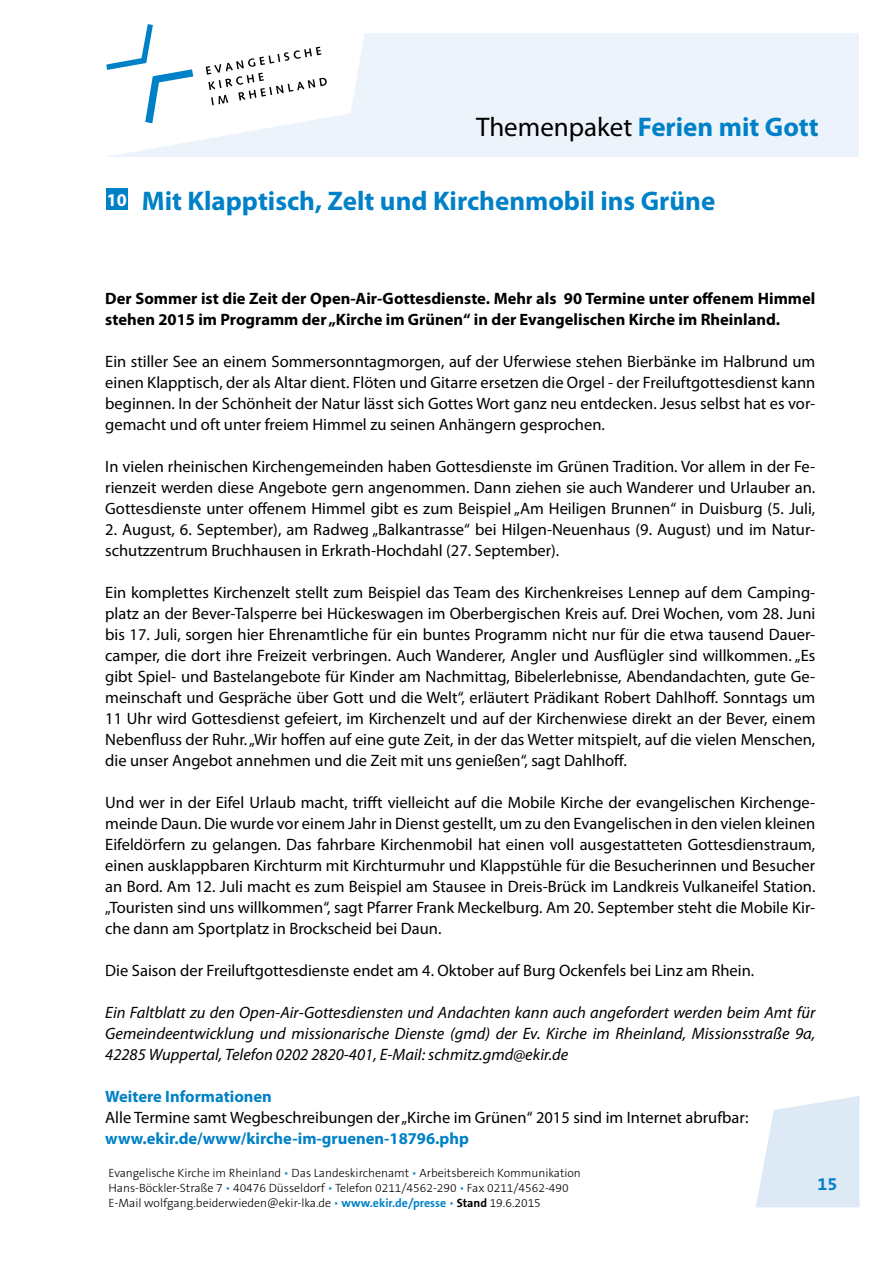
<style>
.page{position:relative;width:893px;height:1263px;background:#fff}
.page>*{position:absolute;margin:0;border:0;box-sizing:border-box;transform-origin:0 0}
.t1{font:700 27px "Myriad Pro";color:#0081c7}
.t2{font:700 18px "The Sans OT7";color:#0081c7}
.t3{font:16.5px/21px "Myriad Pro";color:#000;text-align:justify}
.t4{font:italic 16.5px/21px "Myriad Pro";color:#000;text-align:justify}
.t5{font:700 16.5px/21px "Myriad Pro";color:#000}
.t6{font:700 16.5px "Myriad Pro";color:#0081c7}
.t7{font:300 12px/15px "The Sans OT3";color:#000}
.s1{font-weight:400;color:#000}
.s2{font-size:18px;color:#fff}
.s3{color:#0081c7}
.s4{font-family:"The Sans OT7";font-weight:700;color:#0081c7}
.s5{font-family:"The Sans OT7";font-weight:700}
</style>
<div class="page">
<svg style="left:756px;top:1096px;width:104px;height:111px"></svg>
<div style="left:106px;top:34px;width:753px;height:123px;background:#ecf3fa"></div>
<svg style="left:106px;top:33px;width:264px;height:124px;fill:#fff"></svg>
<svg style="left:206px;top:47px;width:121px;height:58px;background:#e6e6e6"></svg>
<svg style="left:106px;top:24px;width:87px;height:99px;background:#e1f0f8"></svg>
<div style="left:106px;top:189px;width:22px;height:21px;background:#0081c7"></div>
<h1 class="t1" style="left:476px;top:109px;width:344px"><span class="s1">Themenpaket</span> Ferien mit Gott</h1>
<h1 class="t1" style="left:107px;top:183px;width:610px"><span class="s2">10</span> Mit Klapptisch, Zelt und Kirchenmobil ins Grüne</h1>
<p class="t5" style="left:105px;top:287px;width:712px">Der Sommer ist die Zeit der Open-Air-Gottesdienste. Mehr als 90 Termine unter offenem Himmel stehen 2015 im Programm der „Kirche im Grünen“ in der Evangelischen Kirche im Rheinland.</p>
<p class="t3" style="left:105px;top:351px;width:712px">Ein stiller See an einem Sommersonntagmorgen, auf der Uferwiese stehen Bierbänke im Halbrund um einen Klapptisch, der als Altar dient. Flöten und Gitarre ersetzen die Orgel - der Freiluftgottesdienst kann beginnen. In der Schönheit der Natur lässt sich Gottes Wort ganz neu entdecken. Jesus selbst hat es vor&shy;gemacht und oft unter freiem H immel zu seinen Anhängern gesprochen.</p>
<p class="t3" style="left:105px;top:456px;width:712px">In vielen rheinischen Kirchengemeinden haben Gottesdienste im Grünen Tradition. Vor allem in der Fe&shy;rienzeit werden diese Angebote gern angenommen. Dann ziehen sie auch Wanderer und Urlauber an.<br>Gottesdienste unter offenem H immel gibt es zum Beispiel „Am Heiligen Brunnen“ in Duisburg (5. Juli,</p>
<p class="t3" style="left:105px;top:519px;width:712px">2. August, 6. September), am Radweg „Balkantrasse“ bei H ilgen-Neuenhaus (9. August) und im Natur&shy;schutzzentrum Bruchhausen in Erkrath-Hochdahl (27. September).</p>
<p class="t3" style="left:105px;top:582px;width:712px">Ein komplettes Kirchenzelt stellt zum Beispiel das Team des Kirchenkreises Lennep auf dem Camping&shy;platz an der Bever-Talsperre bei Hückeswagen im Oberbergischen Kreis auf. Drei Wochen, vom 28. Juni bis 17. Juli, sorgen hier Ehrenamtliche für ein buntes Programm nicht nur für die etwa tausend Dauer&shy;camper, die dort ihre Freizeit verbringen. Auch Wanderer, Angler und Ausflügler sind willkommen. „Es gibt Spiel- und Bastelangebote für Kinder am Nachmittag, Bibelerlebnisse, Abendandachten, gute Ge&shy;meinschaft und Gespräche über Gott und die Welt“, erläutert Prädikant Robert Dahlhoff. Sonntags um 11 Uhr wird Gottesdienst gefeiert, im Kirchenzelt und auf der Kirchenwiese direkt an der Bever, einem Nebenfluss der Ruhr. „Wir hoffen auf eine gute Zeit, in der das Wetter mitspielt, auf die vielen Menschen, die unser Angebot annehmen und die Zeit mit uns genießen“, sagt Dahlhoff.</p>
<p class="t3" style="left:105px;top:792px;width:712px">Und wer in der Eifel Urlaub macht, trifft vielleicht auf die Mobile Kirche der evangelischen Kirchenge&shy;meinde Daun. Die wurde vor einem Jahr in Dienst gestellt, um zu den Evangelischen in den vielen kleinen Eifeldörfern zu gelangen. Das fahrbare Kirchenmobil hat einen voll ausgestatteten Gottesdienstraum, einen ausklappbaren Kirchturm mit Kirchturmuhr und Klappstühle für die Besucherinnen und Besucher an Bord. Am 12. Juli macht es zum Beispiel am Stausee in Dreis-Brück im Landkreis Vulkaneifel Station. „Touristen sind uns willkommen“, sagt Pfarrer Frank Meckelburg. Am 20. September steht die Mobile Kir&shy;che dann am Sportplatz in Brockscheid bei Daun.</p>
<p class="t3" style="left:105px;top:960px;width:651px">Die Saison der Freiluftgottesdienste endet am 4. Oktober auf Burg Ockenfels bei Linz am Rhein.</p>
<p class="t4" style="left:105px;top:1002px;width:712px">Ein Faltblatt zu den Open-Air-Gottesdiensten und Andachten kann auch angefordert werden beim Amt für Gemeindeentwicklung und missionarische Dienste (gmd) der Ev. Kirche im Rheinland, Missionsstraße 9a, 42285 Wuppertal, Telefon 0202 2820-401, E-Mail: schmitz.gmd@ekir.de</p>
<p class="t6" style="left:105px;top:1086px;width:168px">Weitere Informationen</p>
<p class="t3" style="left:105px;top:1107px;width:645px">Alle Termine samt Wegbeschreibungen der „Kirche im Grünen“ 2015 sind im Internet abrufbar:</p>
<p class="t6" style="left:105px;top:1128px;width:365px">www.ekir.de/www/kirche-im-gruenen-18796.php</p>
<p class="t7" style="left:108px;top:1166px;width:474px">Evangelische Kirche im Rheinland <span class="s3">▪</span> Das Landeskirchenamt <span class="s3">▪</span> Arbeitsbereich Kommunikation<br>Hans-Böckler-Straße 7 <span class="s3">▪</span> 40476 Düsseldorf <span class="s3">▪</span> Telefon 0211/4562-290 <span class="s3">▪</span> Fax 0211/4562-490<br>E-Mail wolfgang.beiderwieden@ekir-lka.de <span class="s3">▪</span> <span class="s4">www.ekir.de/presse</span> <span class="s3">▪</span> <span class="s5">Stand</span> 19.6.2015</p>
<p class="t2" style="left:817px;top:1173px;width:21px">15</p>
</div>
